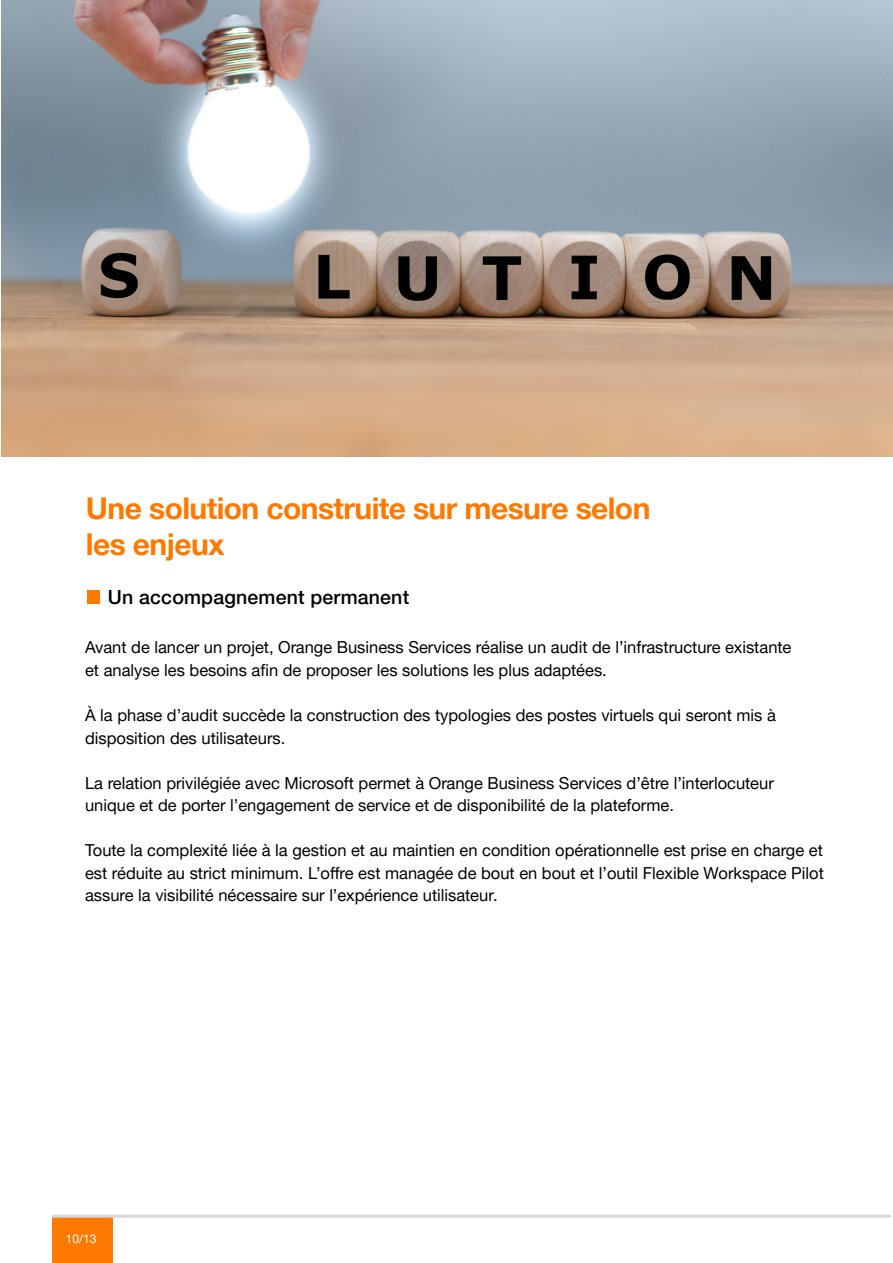
<style>
.page{position:relative;width:893px;height:1263px;background:#fff}
.page>*{position:absolute;margin:0;border:0;box-sizing:border-box;transform-origin:0 0}
.t1{font:700 30px "Helvetica Neue";letter-spacing:-.02em;color:#ff7900}
.t2{font:500 19.5px "Helvetica Neue";letter-spacing:.01em;color:#000001}
.t3{font:16.5px/22.5px "Helvetica Neue";color:#000001;text-align:justify}
.t4{font:12px "Helvetica Neue";color:#fff}
</style>
<div class="page">
<img style="left:1px;top:0;width:892px;height:457px">
<div style="left:52px;top:1216px;width:60px;height:46px;background:#ff7900"></div>
<hr style="left:52px;top:1215px;width:839px;height:3px;background:#d7d7d7">
<div style="left:87px;top:590px;width:12px;height:13px;background:#ff7900"></div>
<p class="t1" style="left:86px;top:489px;width:566px">Une solution construite sur mesure selon</p>
<p class="t1" style="left:86px;top:525px;width:140px">les enjeux</p>
<p class="t2" style="left:108px;top:585px;width:303px">Un accompagnement permanent</p>
<p class="t3" style="left:85px;top:636px;width:708px">Avant de lancer un projet, Orange Business Services réalise un audit de l’infrastructure existante</p>
<p class="t3" style="left:85px;top:659px;width:523px">et analyse les besoins afin de proposer les solutions les plus adaptées.</p>
<p class="t3" style="left:85px;top:704px;width:692px">À la phase d’audit succède la construction des typologies des postes virtuels qui seront mis à</p>
<p class="t3" style="left:85px;top:726px;width:202px">disposition des utilisateurs.</p>
<p class="t3" style="left:85px;top:771px;width:690px">La relation privilégiée avec Microsoft permet à Orange Business Services d’être l’interlocuteur</p>
<p class="t3" style="left:85px;top:794px;width:590px">unique et de porter l’engagement de service et de disponibilité de la plateforme.</p>
<p class="t3" style="left:85px;top:839px;width:740px">Toute la complexité liée à la gestion et au maintien en condition opérationnelle est prise en charge et est réduite au strict minimum. L’offre est managée de bout en bout et l’outil Flexible Workspace Pilot assure la visibilité nécessaire sur l’expérience utilisateur.</p>
<p class="t4" style="left:66px;top:1231px;width:32px">10/13</p>
</div>
